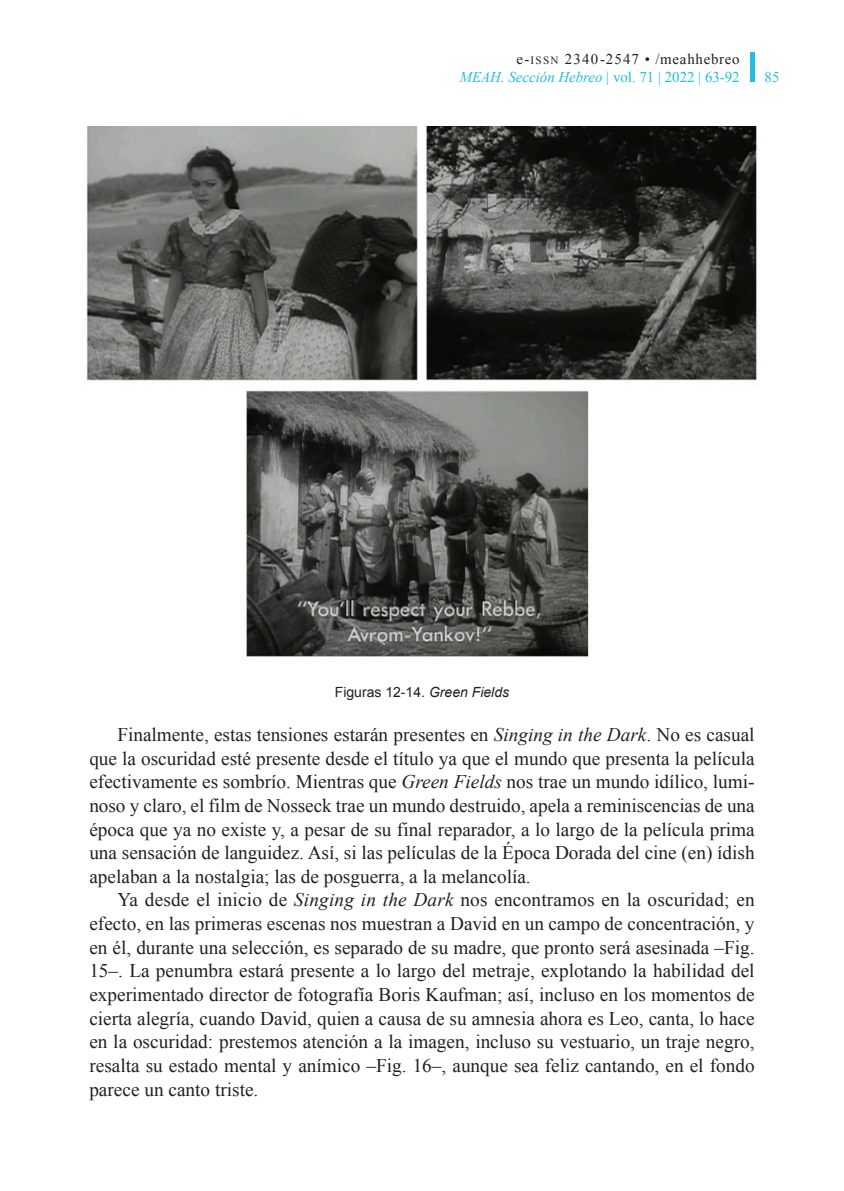
<style>
.page{position:relative;width:844px;height:1191px;background:#fff}
.page>*{position:absolute;margin:0;border:0;box-sizing:border-box;transform-origin:0 0}
.CAJA_GENERAL{font:19.25px/23.6px "Times New Roman";color:#231f20;text-align:justify}
.t1{font:italic 14.88px/17.8px "Times New Roman";color:#22bddd;text-align:right}
.t2{font:14.88px "Times New Roman";color:#22bddd}
.PIE_FOTO{font:14px "Arial";color:#231f20}
.s1{font-style:normal;color:#231f20}
.s2{font-style:normal;font-size:11.2px;color:#231f20}
.s3{font-style:normal}
.s4{font-style:italic}
</style>
<div class="page">
<div style="left:749px;top:52px;width:5px;height:30px;background:#22bddd"></div>
<img style="left:86px;top:126px;width:672px;height:531px">
<p class="t1" style="left:459px;top:50px;width:281px"><span class="s1">e-</span><span class="s2">ISSN</span> <span class="s1">2340-2547</span> <span class="s1">• /meahhebreo<br></span>MEAH. Sección Hebreo <span class="s3">| vol. 71 | 2022 | 63-92</span></p>
<p class="t2" style="left:764px;top:67px;width:16px">85</p>
<p class="PIE_FOTO" style="left:335px;top:682px;width:176px">Figuras 12-14. <span class="s4">Green Fields</span></p>
<p class="CAJA_GENERAL" style="left:89px;top:722px;width:666px;text-indent:28px">Finalmente, estas tensiones estarán presentes en <span class="s4">Singing in the Dark</span>. No es casual que la oscuridad esté presente desde el título ya que el mundo que presenta la película efectivamente es sombrío. Mientras que <span class="s4">Green Fields</span> nos trae un mundo idílico, lumi&shy;noso y claro, el film de Nosseck trae un mundo destruido, apela a reminiscencias de una época que ya no existe y, a pesar de su final reparador, a lo largo de la película prima una sensación de languidez. Así, si las películas de la Época Dorada del cine (en) ídish apelaban a la nostalgia; las de posguerra, a la melancolía.</p>
<p class="CAJA_GENERAL" style="left:89px;top:888px;width:666px;text-indent:28px">Ya desde el inicio de <span class="s4">Singing in the Dark</span> nos encontramos en la oscuridad; en efecto, en las primeras escenas nos muestran a David en un campo de concentración, y en él, durante una selección, es separado de su madre, que pronto será asesinada –Fig.<br>15–. La penumbra estará presente a lo largo del metraje, explotando la habilidad del experimentado director de fotografía Boris Kaufman; así, incluso en los momentos de cierta alegría, cuando David, quien a causa de su amnesia ahora es Leo, canta, lo hace en la oscuridad: prestemos atención a la imagen, incluso su vestuario, un traje negro, resalta su estado mental y anímico –Fig. 16–, aunque sea feliz cantando, en el fondo parece un canto triste.</p>
</div>
